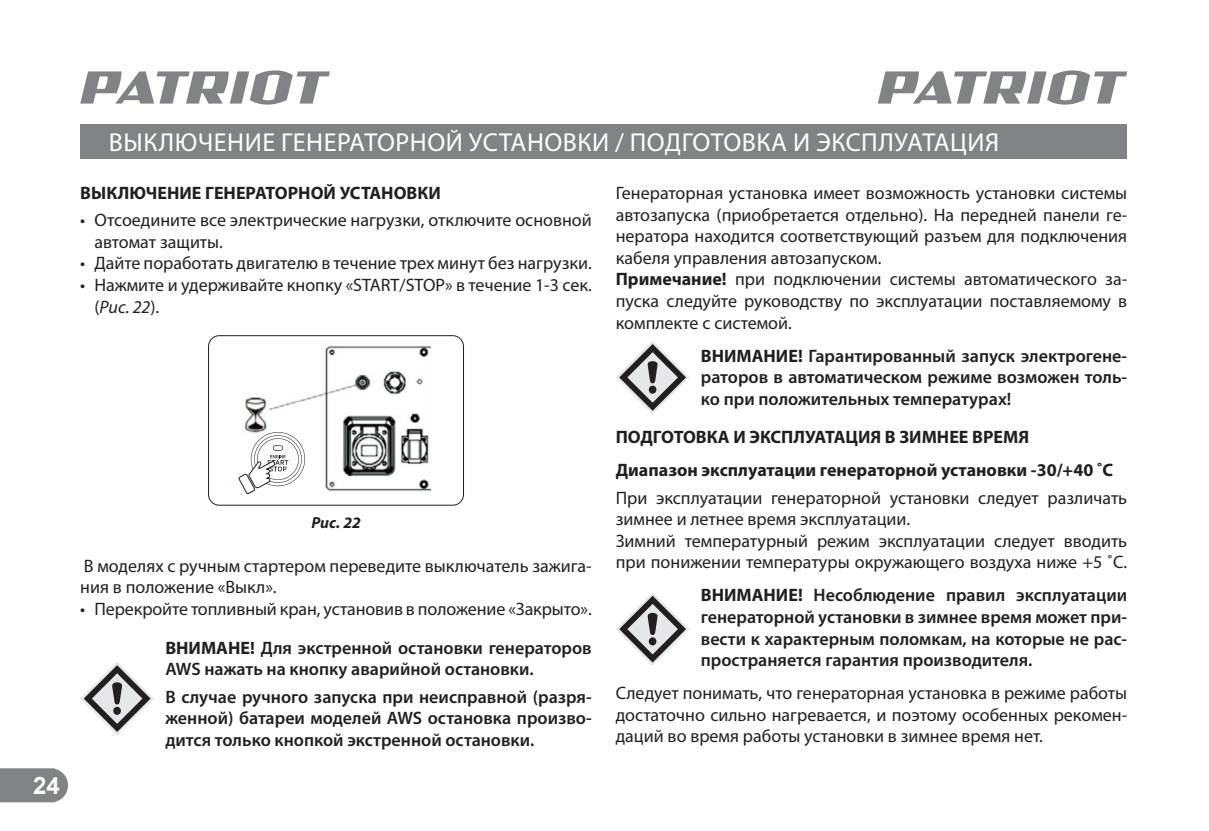
<style>
.page{position:relative;width:1209px;height:831px;background:#fff}
.page>*{position:absolute;margin:0;border:0;box-sizing:border-box;transform-origin:0 0}
.t1{font:26px "Myriad Pro";letter-spacing:.02em;color:#fff}
.t2{font:700 24px "Arial";color:#fff}
.t3{font:18px/21.6px "Myriad Pro";color:#231f20}
.t4{font:600 18px/21.6px "Myriad Pro";color:#231f20}
.t5{font:700 18px/33px "Myriad Pro";color:#231f20}
.t6{font:italic 700 16px "Myriad Pro";color:#231f20}
.s1{font-style:italic}
.s2{font-weight:700}
.s3{font-weight:600}
</style>
<div class="page">
<svg style="left:0;top:768px;width:68px;height:34px;background:#87898c"></svg>
<svg style="left:80px;top:70px;width:250px;height:35px"></svg>
<svg style="left:877px;top:70px;width:250px;height:35px"></svg>
<div style="left:80px;top:124px;width:1047px;height:34px;background:#808285"></div>
<svg style="left:616px;top:341px;width:73px;height:73px"></svg>
<svg style="left:616px;top:592px;width:73px;height:74px"></svg>
<svg style="left:80px;top:662px;width:74px;height:73px"></svg>
<div style="left:208px;top:335px;width:256px;height:171px;border:1px solid #231f20;border-radius:11px"></div>
<img style="left:243px;top:345px;width:188px;height:146px">
<div style="left:227px;top:434px;width:94px;height:62px;background:#fff"></div>
<svg style="left:238px;top:432px;width:67px;height:62px"></svg>
<h2 class="t2" style="left:33px;top:769px;width:28px">24</h2>
<h1 class="t1" style="left:109px;top:126px;width:892px">ВЫКЛЮЧЕНИЕ ГЕНЕРАТОРНОЙ УСТАНОВКИ / ПОДГОТОВКА И ЭКСПЛУАТАЦИЯ</h1>
<p class="t5" style="left:80px;top:176px;width:362px">ВЫКЛЮЧЕНИЕ ГЕНЕРАТОРНОЙ УСТАНОВКИ</p>
<p class="t3" style="left:94px;top:209px;width:499px;text-indent:-14px">• Отсоедините все электрические нагрузки, отключите основной автомат защиты.</p>
<p class="t3" style="left:80px;top:252px;width:513px">• Дайте поработать двигателю в течение трех минут без нагрузки.</p>
<p class="t3" style="left:94px;top:274px;width:499px;text-indent:-14px">• Нажмите и удерживайте кнопку «START/STOP» в течение 1-3 сек. (<span class="s1">Рис. 22</span>).</p>
<p class="t3" style="left:616px;top:182px;width:513px">Генераторная установка имеет возможность установки системы автозапуска (приобретается отдельно). На передней панели ге&shy;нератора находится соответствующий разъем для подключения кабеля управления автозапуском.<br><span class="s2">Примечание!</span> при подключении системы автоматического за&shy;пуска следуйте руководству по эксплуатации поставляемому в комплекте с системой.</p>
<p class="t4" style="left:701px;top:344px;width:428px;text-align:justify"><span class="s2">ВНИМАНИЕ!</span> Гарантированный запуск электрогене&shy;раторов в автоматическом режиме возможен толь&shy;ко при положительных температурах!</p>
<p class="t5" style="left:616px;top:420px;width:499px">ПОДГОТОВКА И ЭКСПЛУАТАЦИЯ В ЗИМНЕЕ ВРЕМЯ<br>Диапазон эксплуатации генераторной установки -30/+40 ˚С</p>
<p class="t3" style="left:616px;top:486px;width:513px">При эксплуатации генераторной установки следует различать зимнее и летнее время эксплуатации.<br>Зимний температурный режим эксплуатации следует вводить при понижении температуры окружающего воздуха ниже +5 ˚С.</p>
<p class="t4" style="left:701px;top:584px;width:428px;text-align:justify"><span class="s2">ВНИМАНИЕ!</span> Несоблюдение правил эксплуатации генераторной установки в зимнее время может при&shy;вести к характерным поломкам, на которые не рас&shy;пространяется гарантия производителя.</p>
<p class="t3" style="left:616px;top:682px;width:513px;text-align:justify">Следует понимать, что генераторная установка в режиме работы достаточно сильно нагревается, и поэтому особенных рекомен&shy;даций во время работы установки в зимнее время нет.</p>
<p class="t6" style="left:311px;top:512px;width:51px">Рис. 22</p>
<p class="t3" style="left:80px;top:555px;width:513px">В моделях с ручным стартером переведите выключатель зажига&shy;ния в положение «Выкл».</p>
<p class="t3" style="left:80px;top:589px;width:513px;line-height:38.6px;text-align:right">• Перекройте топливный кран, установив в положение «Закрыто».<br><span class="s2">ВНИМАНЕ!</span> <span class="s3">Для экстренной остановки генераторов</span></p>
<p class="t4" style="left:165px;top:655px;width:428px;line-height:27.2px">AWS нажать на кнопку аварийной остановки.<br>В случае ручного запуска при неисправной (разря-</p>
<p class="t4" style="left:165px;top:707px;width:428px">женной) батареи моделей AWS остановка произво&shy;дится только кнопкой экстренной остановки.</p>
</div>
